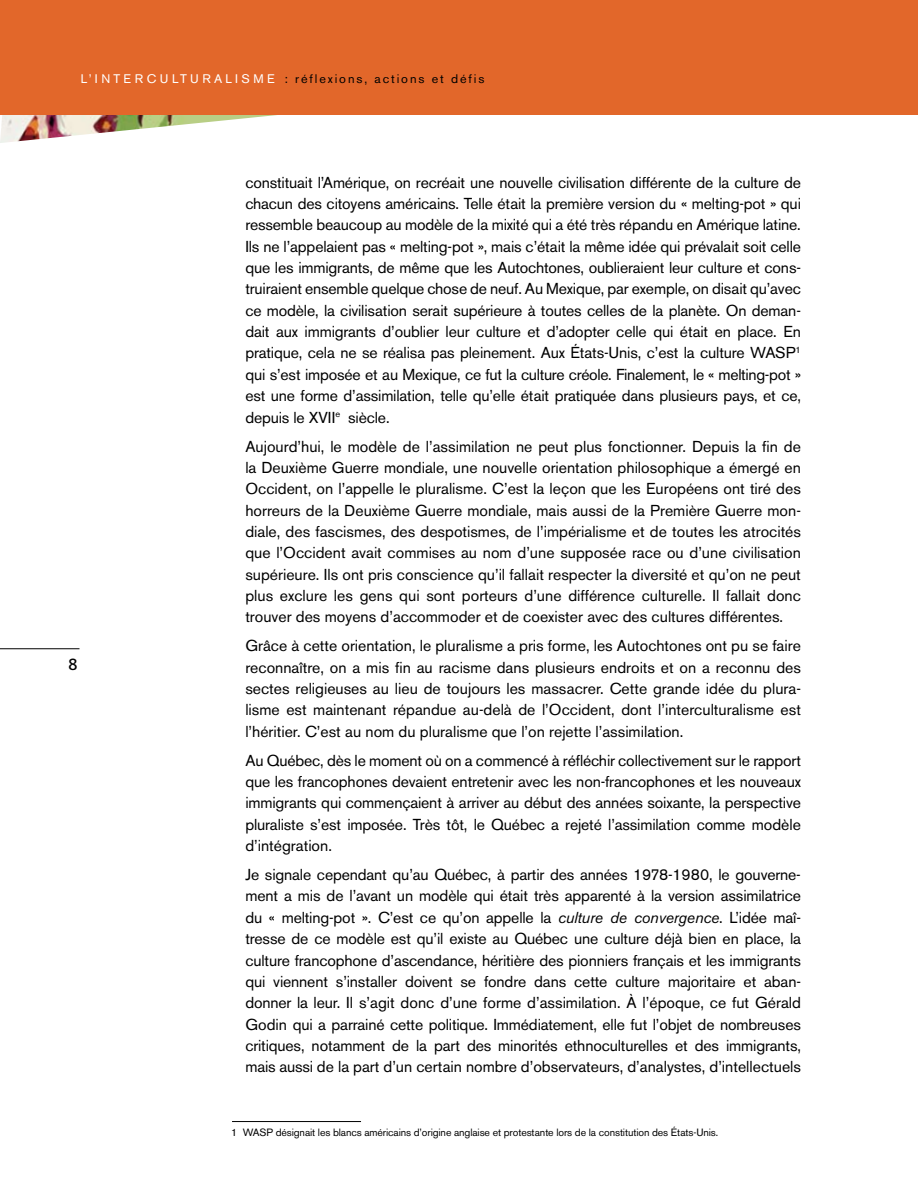
<style>
.page{position:relative;width:918px;height:1188px;background:#fff}
.page>*{position:absolute;margin:0;border:0;box-sizing:border-box;transform-origin:0 0}
.t1{font:16.2px "Frutiger";color:#000}
.t2{font:15.75px/21.3px "Akzidenz Grotesk BE";color:#000;text-align:justify}
.t3{font:12.3px "Akzidenz Grotesk BE";letter-spacing:.15em;color:#000}
.t4{font:12.3px "Akzidenz Grotesk BE";color:#fff}
.t5{font:10.5px "Akzidenz Grotesk BE";letter-spacing:-.01em;color:#000}
.s1{font-style:italic}
</style>
<div class="page">
<img style="left:0;top:114px;width:548px;height:29px">
<div style="left:0;top:0;width:918px;height:114px;background:#e2672a"></div>
<hr style="left:0;top:649px;width:80px;height:1px;background:#000">
<hr style="left:232px;top:1121px;width:129px;height:1px;background:#000">
<p class="t4" style="left:81px;top:72px;width:26px">L’interculturalisme</p>
<p class="t3" style="left:285px;top:72px;width:201px">: réflexions, actions et défis</p>
<p class="t1" style="left:69px;top:655px;width:10px">8</p>
<p class="t2" style="left:245px;top:171px;width:557px">constituait l’Amérique, on recréait une nouvelle civilisation différente de la culture de chacun des citoyens américains. Telle était la première version du « melting-pot » qui ressemble beaucoup au modèle de la mixité qui a été très répandu en Amérique latine.<br>Ils ne l’appelaient pas « melting-pot », mais c’était la même idée qui prévalait soit celle que les immigrants, de même que les Autochtones, oublieraient leur culture et cons&shy;truiraient ensemble quelque chose de neuf. Au Mexique, par exemple, on disait qu’avec ce modèle, la civilisation serait supérieure à toutes celles de la planète. On deman&shy;dait aux immigrants d’oublier leur culture et d’adopter celle qui était en place. En pratique, cela ne se réalisa pas pleinement. Aux États-Unis, c’est la culture WASP<sup>1 </sup>qui s’est imposée et au Mexique, ce fut la culture créole. Finalement, le « melting-pot » est une forme d’assimilation, telle qu’elle était pratiquée dans plusieurs pays, et ce, depuis le XVII<sup>e</sup> siècle.</p>
<p class="t2" style="left:245px;top:435px;width:557px">Aujourd’hui, le modèle de l’assimilation ne peut plus fonctionner. Depuis la fin de la Deuxième Guerre mondiale, une nouvelle orientation philosophique a émergé en Occident, on l’appelle le pluralisme. C’est la leçon que les Européens ont tiré des horreurs de la Deuxième Guerre mondiale, mais aussi de la Première Guerre mon&shy;diale, des fascismes, des despotismes, de l’impérialisme et de toutes les atrocités que l’Occident avait commises au nom d’une supposée race ou d’une civilisation supérieure. Ils ont pris conscience qu’il fallait respecter la diversité et qu’on ne peut plus exclure les gens qui sont porteurs d’une différence culturelle. Il fallait donc trouver des moyens d’accommoder et de coexister avec des cultures différentes.</p>
<p class="t2" style="left:245px;top:635px;width:557px">Grâce à cette orientation, le pluralisme a pris forme, les Autochtones ont pu se faire reconnaître, on a mis fin au racisme dans plusieurs endroits et on a reconnu des sectes religieuses au lieu de toujours les massacrer. Cette grande idée du plura&shy;lisme est maintenant répandue au-delà de l’Occident, dont l’interculturalisme est l’héritier. C’est au nom du pluralisme que l’on rejette l’assimilation.</p>
<p class="t2" style="left:245px;top:750px;width:557px">Au Québec, dès le moment où on a commencé à réfléchir collectivement sur le rapport que les francophones devaient entretenir avec les non-francophones et les nouveaux immigrants qui commençaient à arriver au début des années soixante, la perspective pluraliste s’est imposée. Très tôt, le Québec a rejeté l’assimilation comme modèle d’intégration.</p>
<p class="t2" style="left:245px;top:864px;width:557px">Je signale cependant qu’au Québec, à partir des années 1978-1980, le gouverne&shy;ment a mis de l’avant un modèle qui était très apparenté à la version assimilatrice du « melting-pot ». C’est ce qu’on appelle la <span class="s1">culture de convergence</span>. L’idée maî&shy;tresse de ce modèle est qu’il existe au Québec une culture déjà bien en place, la culture francophone d’ascendance, héritière des pionniers français et les immigrants qui viennent s’installer doivent se fondre dans cette culture majoritaire et aban&shy;donner la leur. Il s’agit donc d’une forme d’assimilation. À l’époque, ce fut Gérald Godin qui a parrainé cette politique. Immédiatement, elle fut l’objet de nombreuses critiques, notamment de la part des minorités ethnoculturelles et des immigrants, mais aussi de la part d’un certain nombre d’observateurs, d’analystes, d’intellectuels</p>
<p class="t5" style="left:231px;top:1126px;width:489px">1 WASP désignait les blancs américains d’origine anglaise et protestante lors de la constitution des États-Unis.</p>
</div>
